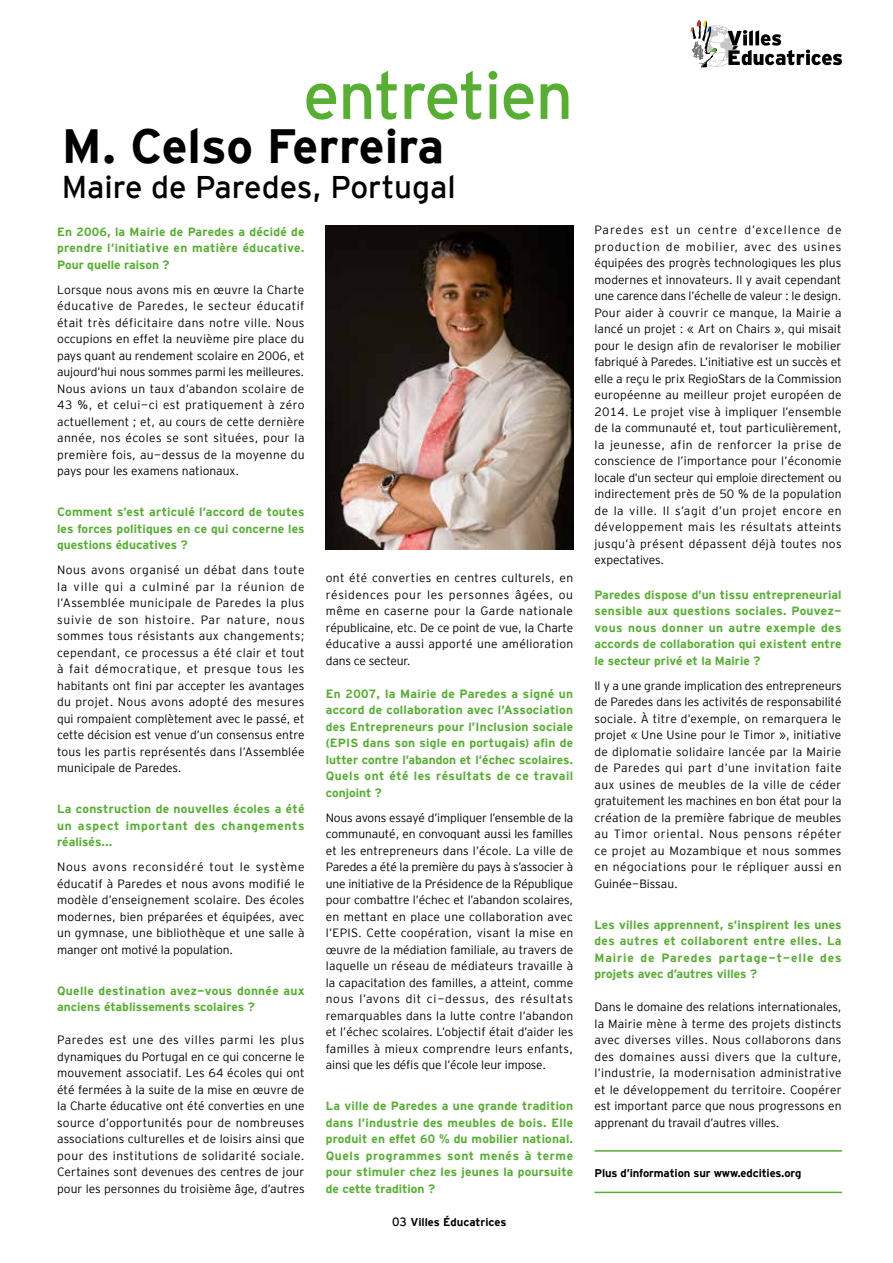
<style>
.page{position:relative;width:893px;height:1263px;background:#fff}
.page>*{position:absolute;margin:0;border:0;box-sizing:border-box;transform-origin:0 0}
.t1{font:66px "Interstate Mono";letter-spacing:-.02em;color:#56af31}
.t2{font:700 48px "Interstate Mono";color:#000}
.t3{font:31.5px "Interstate Mono";color:#000}
.t4{font:12px/16.5px "Interstate Mono Lgt";color:#000;text-align:justify}
.t5{font:700 12px/16.5px "Interstate Mono";letter-spacing:.01em;color:#56af31;text-align:justify}
.t6{font:700 11.25px "Interstate Mono";letter-spacing:-.01em;color:#000}
.s1{font-family:"Arial"}
.s2{font-weight:400;font-size:12px}
</style>
<div class="page">
<hr style="left:594px;top:1150px;width:248px;height:2px;background:#56af31">
<hr style="left:594px;top:1192px;width:248px;height:1px;background:#56af31">
<img style="left:326px;top:225px;width:247px;height:324px">
<svg style="left:691px;top:20px;width:151px;height:48px"></svg>
<h1 class="t1" style="left:303px;top:59px;width:272px">entretien</h1>
<h2 class="t2" style="left:62px;top:120px;width:384px">M. Celso Ferreira</h2>
<h3 class="t3" style="left:62px;top:169px;width:396px">Maire de Paredes, Portugal</h3>
<p class="t5" style="left:57px;top:223px;width:249px">En 2006, la Mairie de Paredes a décidé de prendre l’initiative en matière éducative.<br>Pour quelle raison ?</p>
<p class="t4" style="left:57px;top:281px;width:249px">Lorsque nous avons mis en œuvre la Charte éducative de Paredes, le secteur éducatif était très déficitaire dans notre ville. Nous occupions en effet la neuvième pire place du pays quant au rendement scolaire en 2006, et aujourd’hui nous sommes parmi les meilleures.<br>Nous avions un taux d’abandon scolaire de 43 <span class="s1">%</span>, et celui-ci est pratiquement à zéro actuellement ; et, au cours de cette dernière année, nos écoles se sont situées, pour la première fois, au-dessus de la moyenne du pays pour les examens nationaux.</p>
<p class="t5" style="left:57px;top:503px;width:249px">Comment s’est articulé l’accord de toutes les forces politiques en ce qui concerne les questions éducatives ?</p>
<p class="t4" style="left:57px;top:561px;width:249px">Nous avons organisé un débat dans toute la ville qui a culminé par la réunion de l’Assemblée municipale de Paredes la plus suivie de son histoire. Par nature, nous sommes tous résistants aux changements; cependant, ce processus a été clair et tout à fait démocratique, et presque tous les habitants ont fini par accepter les avantages du projet. Nous avons adopté des mesures qui rompaient complètement avec le passé, et cette décision est venue d’un consensus entre tous les partis représentés dans l’Assemblée municipale de Paredes.</p>
<p class="t5" style="left:57px;top:800px;width:249px">La construction de nouvelles écoles a été un aspect important des changements réalisés...</p>
<p class="t4" style="left:57px;top:858px;width:249px">Nous avons reconsidéré tout le système éducatif à Paredes et nous avons modifié le modèle d’enseignement scolaire. Des écoles modernes, bien préparées et équipées, avec un gymnase, une bibliothèque et une salle à manger ont motivé la population.</p>
<p class="t5" style="left:57px;top:982px;width:249px">Quelle destination avez-vous donnée aux anciens établissements scolaires ?</p>
<p class="t4" style="left:57px;top:1031px;width:249px">Paredes est une des villes parmi les plus dynamiques du Portugal en ce qui concerne le mouvement associatif. Les 64 écoles qui ont été fermées à la suite de la mise en œuvre de la Charte éducative ont été converties en une source d’opportunités pour de nombreuses associations culturelles et de loisirs ainsi que pour des institutions de solidarité sociale.<br>Certaines sont devenues des centres de jour pour les personnes du troisième âge, d’autres</p>
<p class="t4" style="left:326px;top:569px;width:249px">ont été converties en centres culturels, en résidences pour les personnes âgées, ou même en caserne pour la Garde nationale républicaine, etc. De ce point de vue, la Charte éducative a aussi apporté une amélioration dans ce secteur.</p>
<p class="t5" style="left:326px;top:685px;width:249px">En 2007, la Mairie de Paredes a signé un accord de collaboration avec l’Association des Entrepreneurs pour l’Inclusion sociale (EPIS dans son sigle en portugais) afin de lutter contre l’abandon et l’échec scolaires.<br>Quels ont été les résultats de ce travail conjoint ?</p>
<p class="t4" style="left:326px;top:809px;width:249px">Nous avons essayé d’impliquer l’ensemble de la communauté, en convoquant aussi les familles et les entrepreneurs dans l’école. La ville de Paredes a été la première du pays à s’associer à une initiative de la Présidence de la République pour combattre l’échec et l’abandon scolaires, en mettant en place une collaboration avec l’EPIS. Cette coopération, visant la mise en œuvre de la médiation familiale, au travers de laquelle un réseau de médiateurs travaille à la capacitation des familles, a atteint, comme nous l’avons dit ci-dessus, des résultats remarquables dans la lutte contre l’abandon et l’échec scolaires. L’objectif était d’aider les familles à mieux comprendre leurs enfants, ainsi que les défis que l’école leur impose.</p>
<p class="t5" style="left:326px;top:1097px;width:249px">La ville de Paredes a une grande tradition dans l’industrie des meubles de bois. Elle produit en effet 60 <span class="s1">%</span> du mobilier national.<br>Quels programmes sont menés à terme pour stimuler chez les jeunes la poursuite de cette tradition ?</p>
<p class="t6" style="left:392px;top:1215px;width:116px"><span class="s2">03</span> Villes Éducatrices</p>
<p class="t4" style="left:594px;top:222px;width:249px">Paredes est un centre d’excellence de production de mobilier, avec des usines équipées des progrès technologiques les plus modernes et innovateurs. Il y avait cependant une carence dans l’échelle de valeur : le design.<br>Pour aider à couvrir ce manque, la Mairie a lancé un projet : « Art on Chairs », qui misait pour le design afin de revaloriser le mobilier fabriqué à Paredes. L’initiative est un succès et elle a reçu le prix RegioStars de la Commission européenne au meilleur projet européen de 2014. Le projet vise à impliquer l’ensemble de la communauté et, tout particulièrement, la jeunesse, afin de renforcer la prise de conscience de l’importance pour l’économie locale d’un secteur qui emploie directement ou indirectement près de 50 <span class="s1">%</span> de la population de la ville. Il s’agit d’un projet encore en développement mais les résultats atteints jusqu’à présent dépassent déjà toutes nos expectatives.</p>
<p class="t5" style="left:594px;top:586px;width:249px">Paredes dispose d’un tissu entrepreneurial sensible aux questions sociales. Pouvez&shy;vous nous donner un autre exemple des accords de collaboration qui existent entre le secteur privé et la Mairie ?</p>
<p class="t4" style="left:594px;top:677px;width:249px">Il y a une grande implication des entrepreneurs de Paredes dans les activités de responsabilité sociale. À titre d’exemple, on remarquera le projet « Une Usine pour le Timor », initiative de diplomatie solidaire lancée par la Mairie de Paredes qui part d’une invitation faite aux usines de meubles de la ville de céder gratuitement les machines en bon état pour la création de la première fabrique de meubles au Timor oriental. Nous pensons répéter ce projet au Mozambique et nous sommes en négociations pour le répliquer aussi en Guinée-Bissau.</p>
<p class="t5" style="left:594px;top:916px;width:249px">Les villes apprennent, s’inspirent les unes des autres et collaborent entre elles. La Mairie de Paredes partage-t-elle des projets avec d’autres villes ?</p>
<p class="t4" style="left:594px;top:998px;width:249px">Dans le domaine des relations internationales, la Mairie mène à terme des projets distincts avec diverses villes. Nous collaborons dans des domaines aussi divers que la culture, l’industrie, la modernisation administrative et le développement du territoire. Coopérer est important parce que nous progressons en apprenant du travail d’autres villes.</p>
<p class="t6" style="left:594px;top:1166px;width:208px">Plus d’information sur www.edcities.org</p>
</div>
